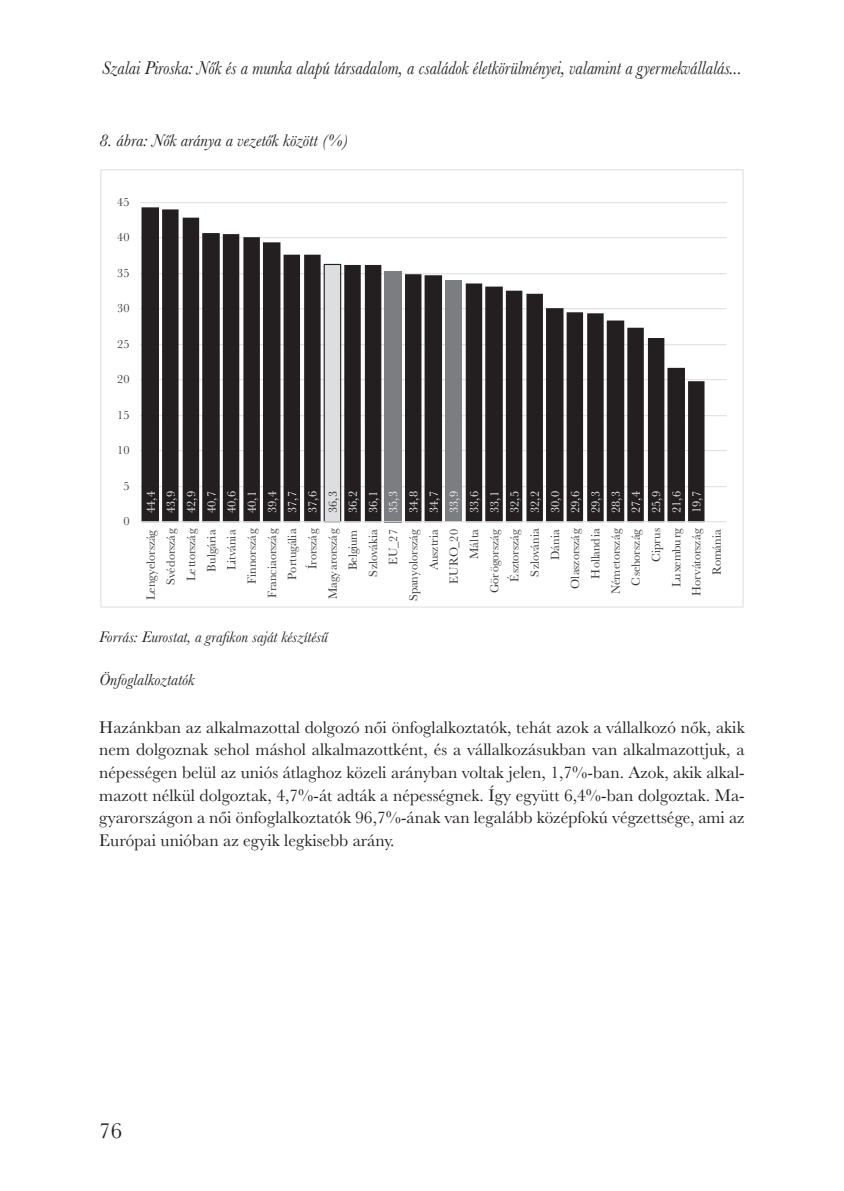
<style>
.page{position:relative;width:844px;height:1191px;background:#fff}
.page>*{position:absolute;margin:0;border:0;box-sizing:border-box;transform-origin:0 0}
.t1{font:22.75px "Baskerville";color:#231f20}
.t2{font:italic 19.25px "Baskerville";color:#231f20;scale:.9 1}
.Fôszöveg_KEZDÔ{font:17.5px/22.6px "Baskerville";color:#231f20;text-align:justify}
.ÁBRA_és_TÁBLAcímek{font:italic 17.5px "Baskerville";color:#231f20}
._2__alcím__kurzív__9_5_11_5{font:italic 16.62px "Baskerville";color:#231f20}
.FORRÁS{font:italic 15.75px "Baskerville";color:#231f20}
.t3{font:12.42px/20.1px "Baskerville";color:#383839;text-align:right}
.t4{font:12.42px/20.1px "Baskerville";color:#fff;text-align:justify}
.s1{color:#231f20}
</style>
<div class="page">
<hr style="left:140px;top:486px;width:586px;height:1px;background:#dddee0">
<hr style="left:140px;top:450px;width:586px;height:1px;background:#dddee0">
<hr style="left:140px;top:415px;width:586px;height:1px;background:#dddee0">
<hr style="left:140px;top:379px;width:586px;height:1px;background:#dddee0">
<hr style="left:140px;top:344px;width:586px;height:1px;background:#dddee0">
<hr style="left:140px;top:308px;width:586px;height:1px;background:#dddee0">
<hr style="left:140px;top:273px;width:586px;height:1px;background:#dddee0">
<hr style="left:140px;top:237px;width:586px;height:1px;background:#dddee0">
<hr style="left:140px;top:202px;width:586px;height:1px;background:#dddee0">
<svg style="left:141px;top:207px;width:563px;height:314px;fill:#231f20"></svg>
<hr style="left:140px;top:521px;width:586px;height:1px;background:#dddee0">
<p class="t2" style="left:102px;top:55px;width:712px">Szalai Piroska: Nők és a munka alapú társadalom, a családok életkörülményei, valamint a gyermekvállalás...</p>
<p class="ÁBRA_és_TÁBLAcímek" style="left:99px;top:128px;width:250px">8. ábra: Nők aránya a vezetők között (%)</p>
<p class="t3" style="left:117px;top:192px;width:14px">45</p>
<p class="t3" style="left:117px;top:227px;width:14px">40</p>
<p class="t3" style="left:117px;top:263px;width:14px">35</p>
<p class="t3" style="left:117px;top:298px;width:14px">30</p>
<p class="t3" style="left:117px;top:334px;width:14px">25</p>
<p class="t3" style="left:117px;top:369px;width:14px">20</p>
<p class="t3" style="left:117px;top:405px;width:14px">15</p>
<p class="t3" style="left:117px;top:440px;width:14px">10</p>
<p class="t3" style="left:123px;top:476px;width:8px">5</p>
<p class="t3" style="left:123px;top:511px;width:8px">0</p>
<p class="t4" style="left:141px;top:513px;width:23px;rotate:-90deg">44,4<br>43,9<br>42,9<br>40,7<br>40,6<br>40,1<br>39,4<br>37,7<br>37,6<br><span class="s1">36,3<br></span>36,2<br>36,1<br>35,3<br>34,8<br>34,7<br>33,9<br>33,6<br>33,1<br>32,5<br>32,2<br>30,0<br>29,6<br>29,3<br>28,3<br>27,4<br>25,9<br>21,6<br>19,7</p>
<p class="t3" style="left:141px;top:601px;width:75px;rotate:-90deg">Lengyelország<br>Svédország<br>Lettország<br>Bulgária<br>Litvánia<br>Finnország<br>Franciaország<br>Portugália<br>Írország<br>Magyarország<br>Belgium<br>Szlovákia<br>EU_27<br>Spanyolország<br>Ausztria<br>EURO_20<br>Málta<br>Görögország<br>Észtország<br>Szlovánia<br>Dánia<br>Olaszország<br>Hollandia<br>Németország<br>Csehország<br>Ciprus<br>Luxemburg<br>Horvátország<br>Románia</p>
<p class="FORRÁS" style="left:99px;top:627px;width:230px">Forrás: Eurostat, a grafikon saját készítésű</p>
<p class="_2__alcím__kurzív__9_5_11_5" style="left:99px;top:669px;width:97px">Önfoglalkoztatók</p>
<p class="Fôszöveg_KEZDÔ" style="left:99px;top:716px;width:646px">Hazánkban az alkalmazottal dolgozó női önfoglalkoztatók, tehát azok a vállalkozó nők, akik nem dolgoznak sehol máshol alkalmazottként, és a vállalkozásukban van alkalmazottjuk, a népességen belül az uniós átlaghoz közeli arányban voltak jelen, 1,7%-ban. Azok, akik alkal&shy;mazott nélkül dolgoztak, 4,7%-át adták a népességnek. Így együtt 6,4%-ban dolgoztak. Ma&shy;gyarországon a női önfoglalkoztatók 96,7%-ának van legalább középfokú végzettsége, ami az Európai unióban az egyik legkisebb arány.</p>
<h1 class="t1" style="left:99px;top:1116px;width:24px">76</h1>
</div>
